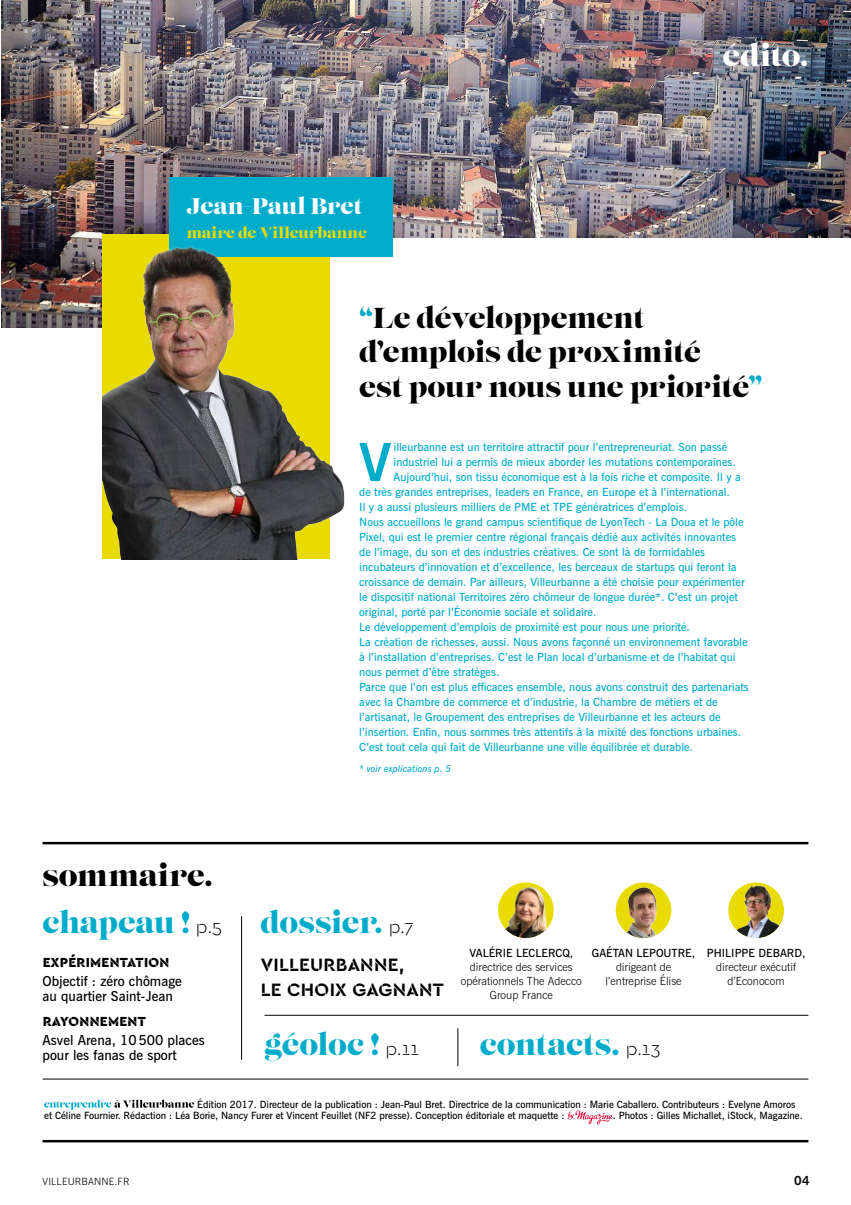
<style>
.page{position:relative;width:851px;height:1205px;background:#fff}
.page>*{position:absolute;margin:0;border:0;box-sizing:border-box;transform-origin:0 0}
.t1{font:700 52.5px "News Gothic BT";color:#00acca}
.t2{font:30px "Lust";letter-spacing:-.01em;color:#00acca}
.t3{font:30px/47.1px "Lust";letter-spacing:-.01em;color:#000}
.t4{font:30px "Lust";letter-spacing:-.005em;color:#fff}
.t5{font:28.75px/34.5px "Lust";letter-spacing:-.015em;color:#000}
.t6{font:22.5px "Lust";letter-spacing:-.01em;color:#fff}
.t7{font:700 18.75px/25px "Cera Stencil PRO";letter-spacing:.01em;color:#000}
.t8{font:15px "Lust";letter-spacing:-.005em;color:#e9db00}
.t9{font:600 13.75px/15px "News Gothic BT";color:#000}
.t10{font:900 13.75px "Cera Stencil PRO";letter-spacing:.02em;color:#000}
.t11{font:700 12.5px "News Gothic BT";color:#000}
.t12{font:600 11.25px "News Gothic BT";color:#00acca}
.t13{font:300 11.25px/13.8px "News Gothic BT";color:#000;text-align:center}
.t14{font:600 11.25px "News Gothic BT";color:#000}
.t15{font:600 10px/11.2px "News Gothic BT";letter-spacing:-.005em;color:#000}
.t16{font:300 10px "News Gothic BT";letter-spacing:.02em;color:#000}
.t17{font:italic 600 9.38px "News Gothic BT";color:#00acca}
.s1{color:#00acca}
.s2{font-family:"Cera Stencil PRO";font-weight:300;font-size:18.75px}
.s3{font-family:"Cera Stencil PRO";font-weight:300;font-size:18.75px;color:#000}
</style>
<div class="page">
<img style="left:1px;top:0;width:849px;height:327px">
<div style="left:298px;top:239px;width:552px;height:107px;background:#fff"></div>
<hr style="left:43px;top:842px;width:765px;height:2px;background:#000">
<hr style="left:43px;top:1140px;width:765px;height:2px;background:#000">
<svg style="left:44px;top:1099px;width:150px;height:10px"></svg>
<svg style="left:567px;top:1110px;width:45px;height:14px"></svg>
<hr style="left:241px;top:916px;width:1px;height:143px;background:#000">
<hr style="left:457px;top:1028px;width:1px;height:38px;background:#000">
<hr style="left:264px;top:1015px;width:544px;height:1px;background:#000">
<hr style="left:43px;top:1078px;width:765px;height:1px;background:#000">
<img style="left:498px;top:882px;width:55px;height:56px;border-radius:28px">
<img style="left:615px;top:882px;width:56px;height:56px;border-radius:28px">
<img style="left:728px;top:882px;width:55px;height:56px;border-radius:28px">
<div style="left:169px;top:177px;width:223px;height:80px;background:#00acca"></div>
<img style="left:102px;top:234px;width:243px;height:325px">
<h3 class="t6" style="left:187px;top:193px;width:177px">Jean-Paul Bret</h3>
<h3 class="t8" style="left:187px;top:223px;width:181px">maire de Villeurbanne</h3>
<h2 class="t4" style="left:722px;top:37px;width:87px">édito.</h2>
<h3 class="t5" style="left:359px;top:302px;width:404px"><span class="s1">“</span>Le développement d’emplois de proximité<br>est pour nous une priorité<span class="s1">”</span></h3>
<h2 class="t3" style="left:43px;top:853px;width:181px">sommaire. <span class="s1">chapeau !</span> <span class="s2">p.5</span></h2>
<p class="t10" style="left:43px;top:953px;width:128px">EXPÉRIMENTATION</p>
<p class="t9" style="left:43px;top:973px;width:141px">Objectif : zéro chômage au quartier Saint-Jean</p>
<p class="t10" style="left:43px;top:1012px;width:105px">RAYONNEMENT</p>
<p class="t9" style="left:43px;top:1032px;width:164px">Asvel Arena, 10500 places pour les fanas de sport</p>
<h1 class="t1" style="left:359px;top:430px;width:34px">V</h1>
<p class="t12" style="left:393px;top:440px;width:335px">illeurbanne est un territoire attractif pour l’entrepreneuriat. Son passé</p>
<p class="t12" style="left:393px;top:455px;width:344px">industriel lui a permis de mieux aborder les mutations contemporaines.</p>
<p class="t12" style="left:393px;top:470px;width:349px">Aujourd’hui, son tissu économique est à la fois riche et composite. Il y a</p>
<p class="t12" style="left:359px;top:485px;width:372px">de très grandes entreprises, leaders en France, en Europe et à l’international.</p>
<p class="t12" style="left:359px;top:500px;width:329px">Il y a aussi plusieurs milliers de PME et TPE génératrices d’emplois.</p>
<p class="t12" style="left:359px;top:515px;width:385px">Nous accueillons le grand campus scientifique de LyonTech - La Doua et le pôle</p>
<p class="t12" style="left:359px;top:530px;width:378px">Pixel, qui est le premier centre régional français dédié aux activités innovantes</p>
<p class="t12" style="left:359px;top:545px;width:347px">de l’image, du son et des industries créatives. Ce sont là de formidables</p>
<p class="t12" style="left:359px;top:560px;width:379px">incubateurs d’innovation et d’excellence, les berceaux de startups qui feront la</p>
<p class="t12" style="left:359px;top:575px;width:387px">croissance de demain. Par ailleurs, Villeurbanne a été choisie pour expérimenter</p>
<p class="t12" style="left:359px;top:590px;width:380px">le dispositif national Territoires zéro chômeur de longue durée*. C’est un projet</p>
<p class="t12" style="left:359px;top:605px;width:239px">original, porté par l’Économie sociale et solidaire.</p>
<p class="t12" style="left:359px;top:620px;width:332px">Le développement d’emplois de proximité est pour nous une priorité.</p>
<p class="t12" style="left:359px;top:635px;width:390px">La création de richesses, aussi. Nous avons façonné un environnement favorable</p>
<p class="t12" style="left:359px;top:650px;width:378px">à l’installation d’entreprises. C’est le Plan local d’urbanisme et de l’habitat qui</p>
<p class="t12" style="left:359px;top:665px;width:142px">nous permet d’être stratèges.</p>
<p class="t12" style="left:359px;top:680px;width:391px">Parce que l’on est plus efficaces ensemble, nous avons construit des partenariats</p>
<p class="t12" style="left:359px;top:695px;width:360px">avec la Chambre de commerce et d’industrie, la Chambre de métiers et de</p>
<p class="t12" style="left:359px;top:710px;width:363px">l’artisanat, le Groupement des entreprises de Villeurbanne et les acteurs de</p>
<p class="t12" style="left:359px;top:725px;width:383px">l’insertion. Enfin, nous sommes très attentifs à la mixité des fonctions urbaines.</p>
<p class="t12" style="left:359px;top:740px;width:335px">C’est tout cela qui fait de Villeurbanne une ville équilibrée et durable.</p>
<p class="t17" style="left:359px;top:763px;width:93px">* voir explications p. 5</p>
<h2 class="t2" style="left:260px;top:904px;width:155px">dossier. <span class="s3">p.7</span></h2>
<h3 class="t7" style="left:261px;top:951px;width:184px">VILLEURBANNE,<br>LE CHOIX GAGNANT</h3>
<p class="t14" style="left:469px;top:946px;width:105px">VALÉRIE LECLERCQ,</p>
<p class="t13" style="left:461px;top:960px;width:122px">directrice des services opérationnels The Adecco<br>Group France</p>
<p class="t14" style="left:591px;top:946px;width:105px">GAÉTAN LEPOUTRE,</p>
<p class="t13" style="left:605px;top:960px;width:77px">dirigeant de l’entreprise Élise</p>
<h2 class="t2" style="left:264px;top:1026px;width:156px">géoloc ! <span class="s3">p.11</span></h2>
<h2 class="t2" style="left:480px;top:1026px;width:182px">contacts. <span class="s3">p.13</span></h2>
<p class="t14" style="left:706px;top:946px;width:100px">PHILIPPE DEBARD,</p>
<p class="t13" style="left:716px;top:960px;width:81px">directeur exécutif d’Econocom</p>
<p class="t15" style="left:44px;top:1098px;width:752px;text-indent:153px">Édition 2017. Directeur de la publication : Jean-Paul Bret. Directrice de la communication : Marie Caballero. Contributeurs : Evelyne Amoros et Céline Fournier. Rédaction : Léa Borie, Nancy Furer et Vincent Feuillet (NF2 presse). Conception éditoriale et maquette :</p>
<p class="t15" style="left:612px;top:1110px;width:191px">. Photos : Gilles Michallet, iStock, Magazine.</p>
<p class="t16" style="left:43px;top:1175px;width:88px">VILLEURBANNE.FR</p>
<p class="t11" style="left:793px;top:1172px;width:17px">04</p>
</div>
